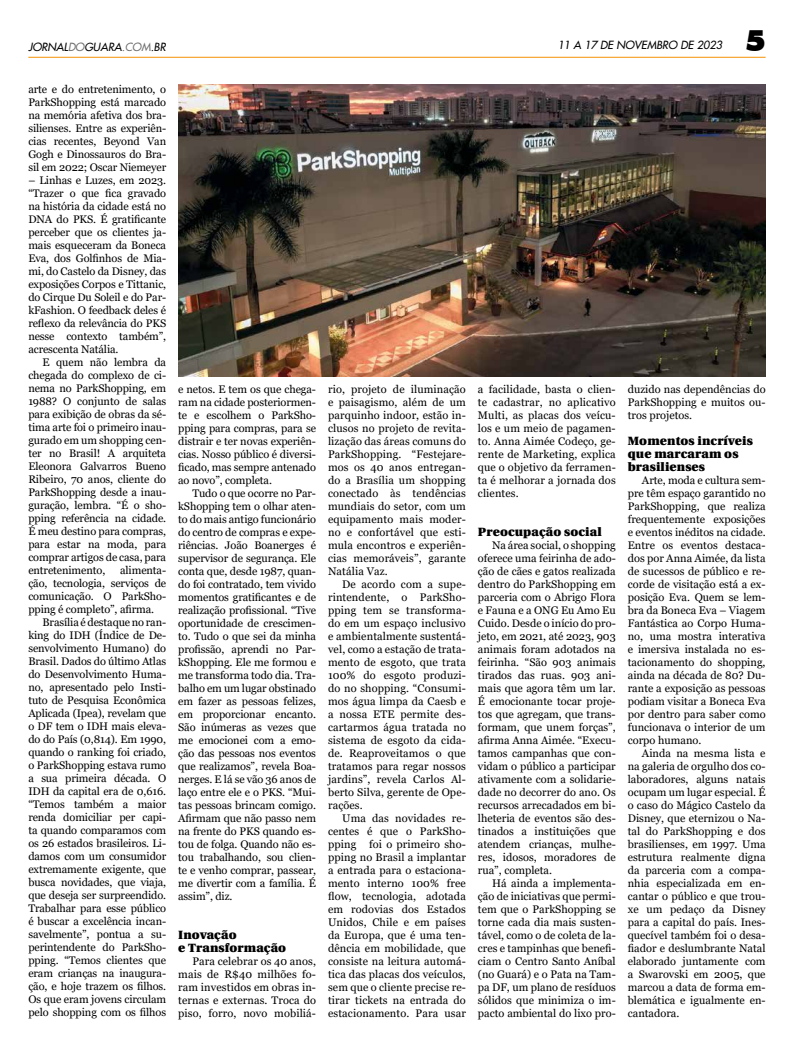
<style>
.page{position:relative;width:794px;height:1049px;background:#fff}
.page>*{position:absolute;margin:0;border:0;box-sizing:border-box;transform-origin:0 0}
.t1{font:900 29.6px "Futura BT";color:#000}
.t2{font:900 12px/13px "Utopia";letter-spacing:.01em;color:#000}
.t3{font:11px/13px "Georgia";color:#000;text-align:justify}
.t4{font:italic 11px "Futura 2";color:#000}
.s1{color:#706f6f}
</style>
<div class="page">
<hr style="left:28px;top:57px;width:737px;height:1px;background:#f39200">
<img style="left:178px;top:85px;width:587px;height:291px">
<p class="t4" style="left:28px;top:39px;width:139px">JORNAL<span class="s1">DO</span>GUARA<span class="s1">.COM</span>.BR</p>
<p class="t4" style="left:557px;top:37px;width:166px">11 A 17 DE NOVEMBRO DE 2023</p>
<h1 class="t1" style="left:745px;top:22px;width:22px">5</h1>
<p class="t3" style="left:28px;top:83px;width:139px">arte e do entretenimento, o ParkShopping está marcado na memória afetiva dos bra&shy;silienses. Entre as experiên&shy;cias recentes, Beyond Van Gogh e Dinossauros do Bra&shy;sil em 2022; Oscar Niemeyer</p>
<p class="t3" style="left:28px;top:174px;width:139px">– Linhas e Luzes, em 2023. “Trazer o que fica gravado na história da cidade está no DNA do PKS. É gratificante perceber que os clientes ja&shy;mais esqueceram da Boneca Eva, dos Golfinhos de Mia&shy;mi, do Castelo da Disney, das exposições Corpos e Tittanic, do Cirque Du Soleil e do Par&shy;kFashion. O feedback deles é reflexo da relevância do PKS nesse contexto também”, acrescenta Natália.</p>
<p class="t3" style="left:28px;top:356px;width:139px;text-indent:14px">E quem não lembra da chegada do complexo de ci&shy;nema no ParkShopping, em 1988? O conjunto de salas para exibição de obras da sé&shy;tima arte foi o primeiro inau&shy;gurado em um shopping cen&shy;ter no Brasil! A arquiteta Eleonora Galvarros Bueno Ribeiro, 70 anos, cliente do ParkShopping desde a inau&shy;guração, lembra. “É o sho&shy;pping referência na cidade.<br>É meu destino para compras, para estar na moda, para comprar artigos de casa, para entretenimento,</p>
<p class="t3" style="left:328px;top:383px;width:139px">rio, projeto de iluminação e paisagismo, além de um parquinho indoor, estão in&shy;clusos no projeto de revita&shy;lização das áreas comuns do ParkShopping. “Festejare&shy;mos os 40 anos entregan&shy;do a Brasília um shopping conectado às tendências mundiais do setor, com um equipamento mais moder&shy;no e confortável que esti&shy;mula encontros e experiên&shy;cias memoráveis”, garante Natália Vaz.</p>
<p class="t3" style="left:328px;top:578px;width:139px;text-indent:14px">De acordo com a supe&shy;rintendente, o ParkSho&shy;pping tem se transforma&shy;do em um espaço inclusivo e ambientalmente sustentá&shy;vel, como a estação de trata&shy;mento de esgoto, que trata 100% do esgoto produzi&shy;do no shopping. “Consumi&shy;mos água limpa da Caesb e a nossa ETE permite des&shy;cartarmos água tratada no sistema de esgoto da cida&shy;de. Reaproveitamos o que tratamos para regar nossos jardins”, revela Carlos Al&shy;berto Silva, gerente de Ope&shy;rações.</p>
<p class="t3" style="left:328px;top:812px;width:139px;text-indent:14px">Uma das novidades re&shy;centes é que o ParkSho&shy;pping foi o primeiro sho&shy;pping no Brasil a implantar a entrada para o estaciona&shy;mento interno 100% free flow, tecnologia, adotada em rodovias dos Estados Unidos, Chile e em países da Europa, que é uma ten&shy;dência em mobilidade, que consiste na leitura automá&shy;tica das placas dos veículos, sem que o cliente precise re&shy;tirar tickets na entrada do estacionamento. Para usar</p>
<p class="t3" style="left:628px;top:383px;width:139px">duzido nas dependências do ParkShopping e muitos ou&shy;tros projetos.</p>
<p class="t2" style="left:628px;top:434px;width:126px">Momentos incríveis que marcaram os brasilienses</p>
<p class="t3" style="left:628px;top:474px;width:139px;text-indent:14px">Arte, moda e cultura sem&shy;pre têm espaço garantido no ParkShopping, que realiza frequentemente exposições e eventos inéditos na cidade.<br>Entre os eventos destaca&shy;dos por Anna Aimée, da lista de sucessos de público e re&shy;corde de visitação está a ex&shy;posição Eva. Quem se lem&shy;bra da Boneca Eva – Viagem Fantástica ao Corpo Huma&shy;no, uma mostra interativa e imersiva instalada no es&shy;tacionamento do shopping, ainda na década de 80? Du&shy;rante a exposição as pessoas podiam visitar a Boneca Eva por dentro para saber como funcionava o interior de um corpo humano.</p>
<p class="t3" style="left:628px;top:747px;width:139px;text-indent:14px">Ainda na mesma lista e na galeria de orgulho dos co&shy;laboradores, alguns natais ocupam um lugar especial. É o caso do Mágico Castelo da Disney, que eternizou o Na&shy;tal do ParkShopping e dos brasilienses, em 1997. Uma estrutura realmente digna da parceria com a compa&shy;nhia especializada em en&shy;cantar o público e que trou&shy;xe um pedaço da Disney para a capital do país. Ines&shy;quecível também foi o desa&shy;fiador e deslumbrante Natal elaborado juntamente com a Swarovski em 2005, que marcou a data de forma em&shy;blemática e igualmente en&shy;cantadora.</p>
<p class="t3" style="left:478px;top:383px;width:139px">a facilidade, basta o clien&shy;te cadastrar, no aplicativo Multi, as placas dos veícu&shy;los e um meio de pagamen&shy;to. Anna Aimée Codeço, ge&shy;rente de Marketing, explica que o objetivo da ferramen&shy;ta é melhorar a jornada dos clientes.</p>
<p class="t2" style="left:478px;top:525px;width:125px">Preocupação social</p>
<p class="t3" style="left:478px;top:539px;width:139px;text-indent:14px">Na área social, o shopping oferece uma feirinha de ado&shy;ção de cães e gatos realizada dentro do ParkShopping em parceria com o Abrigo Flora e Fauna e a ONG Eu Amo Eu Cuido. Desde o início do pro&shy;jeto, em 2021, até 2023, 903 animais foram adotados na feirinha. “São 903 animais tirados das ruas. 903 ani&shy;mais que agora têm um lar.<br>É emocionante tocar proje&shy;tos que agregam, que trans&shy;formam, que unem forças”, afirma Anna Aimée. “Execu&shy;tamos campanhas que con&shy;vidam o público a participar ativamente com a solidarie&shy;dade no decorrer do ano. Os recursos arrecadados em bi&shy;lheteria de eventos são des&shy;tinados a instituições que atendem crianças, mulhe&shy;res, idosos, moradores de rua”, completa.</p>
<p class="t3" style="left:478px;top:877px;width:139px;text-indent:14px">Há ainda a implementa&shy;ção de iniciativas que permi&shy;tem que o ParkShopping se torne cada dia mais susten&shy;tável, como o de coleta de la&shy;cres e tampinhas que benefi&shy;ciam o Centro Santo Aníbal (no Guará) e o Pata na Tam&shy;pa DF, um plano de resíduos sólidos que minimiza o im&shy;pacto ambiental do lixo pro-</p>
<p class="t3" style="left:178px;top:383px;width:139px">e netos. E tem os que chega&shy;ram na cidade posteriormen&shy;te e escolhem o ParkSho&shy;pping para compras, para se distrair e ter novas experiên&shy;cias. Nosso público é diversi&shy;ficado, mas sempre antenado ao novo”, completa.</p>
<p class="t3" style="left:178px;top:487px;width:139px;text-indent:14px">Tudo o que ocorre no Par&shy;kShopping tem o olhar aten&shy;to do mais antigo funcionário do centro de compras e expe&shy;riências. João Boanerges é supervisor de segurança. Ele conta que, desde 1987, quan&shy;do foi contratado, tem vivido momentos gratificantes e de realização profissional. “Tive oportunidade de crescimen&shy;to. Tudo o que sei da minha profissão, aprendi no Par&shy;kShopping. Ele me formou e me transforma todo dia. Tra&shy;balho em um lugar obstinado em fazer as pessoas felizes, em proporcionar encanto.<br>São inúmeras as vezes que me emocionei com a emo&shy;ção das pessoas nos eventos que realizamos”, revela Boa&shy;nerges. E lá se vão 36 anos de laço entre ele e o PKS. “Mui&shy;tas pessoas brincam comigo.<br>Afirmam que não passo nem na frente do PKS quando es&shy;tou de folga. Quando não es&shy;tou trabalhando, sou clien&shy;te e venho comprar, passear, me divertir com a família. É assim”, diz.</p>
<p class="t2" style="left:178px;top:928px;width:109px">Inovação<br>e Transformação</p>
<p class="t3" style="left:178px;top:955px;width:139px;text-indent:14px">Para celebrar os 40 anos, mais de R$40 milhões fo&shy;ram investidos em obras in&shy;ternas e externas. Troca do piso, forro, novo mobiliá-</p>
<p class="t3" style="left:28px;top:564px;width:139px;text-indent:92px">alimenta&shy;ção, tecnologia, serviços de comunicação. O ParkSho&shy;pping é completo”, afirma.</p>
<p class="t3" style="left:28px;top:616px;width:139px;text-indent:14px">Brasília é destaque no ran&shy;king do IDH (Índice de De&shy;senvolvimento Humano) do Brasil. Dados do último Atlas do Desenvolvimento Huma&shy;no, apresentado pelo Insti&shy;tuto de Pesquisa Econômica Aplicada (Ipea), revelam que o DF tem o IDH mais eleva&shy;do do País (0,814). Em 1990, quando o ranking foi criado, o ParkShopping estava rumo a sua primeira década. O IDH da capital era de 0,616. “Temos também a maior renda domiciliar per capi&shy;ta quando comparamos com os 26 estados brasileiros. Li&shy;damos com um consumidor extremamente exigente, que busca novidades, que viaja, que deseja ser surpreendido.<br>Trabalhar para esse público é buscar a excelência incan&shy;savelmente”, pontua a su&shy;perintendente do ParkSho&shy;pping. “Temos clientes que eram crianças na inaugura&shy;ção, e hoje trazem os filhos.<br>Os que eram jovens circulam pelo shopping com os filhos</p>
</div>
